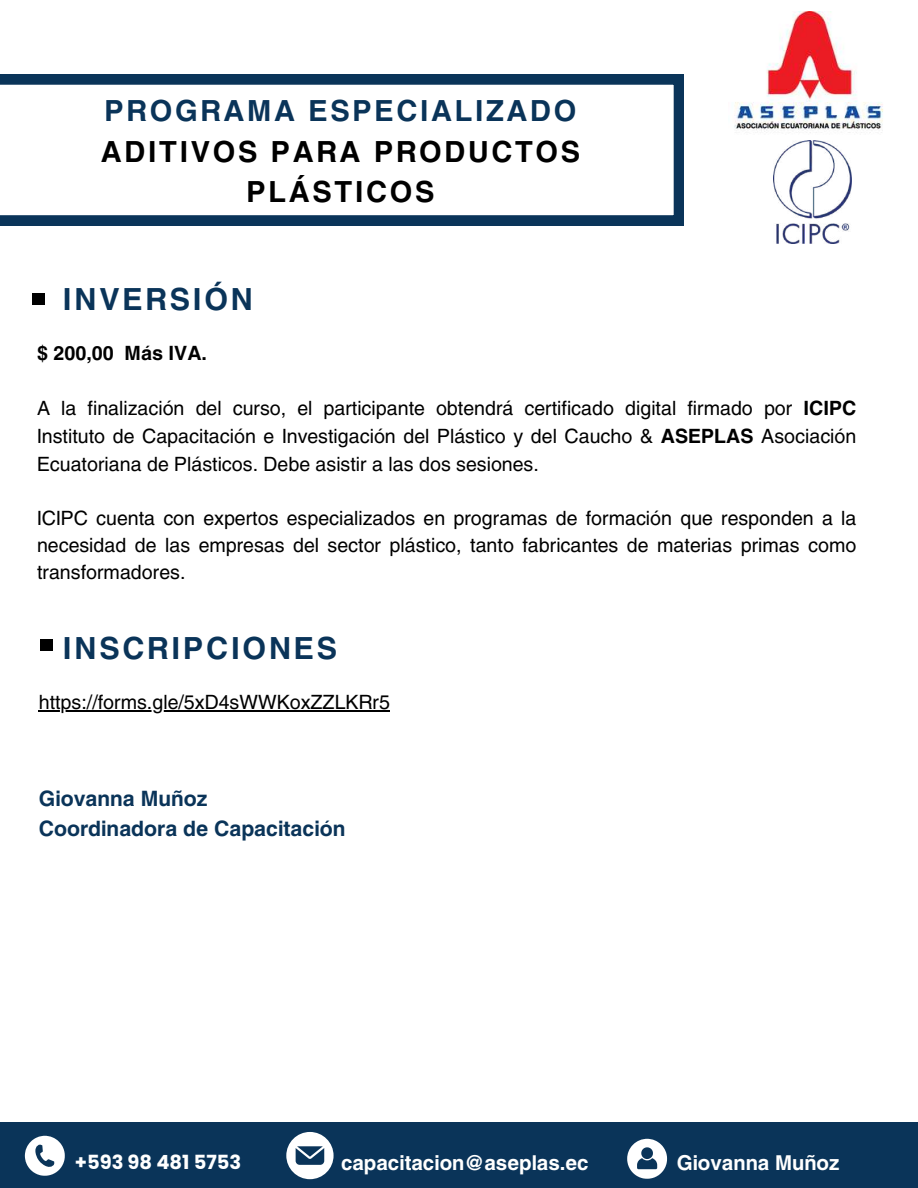
<style>
.page{position:relative;width:918px;height:1188px;background:#fff}
.page>*{position:absolute;margin:0;border:0;box-sizing:border-box;transform-origin:0 0}
.t1{font:700 30.15px "Helios";letter-spacing:.09em;color:#0a3459}
.t2{font:700 28.8px/40.5px "Helios";letter-spacing:.09em;color:#000;text-align:center}
.t3{font:700 28.8px "Helios";letter-spacing:.09em;color:#0a3459}
.t4{font:700 21px/30.3px "Helios";color:#0a3459}
.t5{font:700 20.25px "Helios";color:#fff}
.t6{font:19.5px/28.2px "Helios";color:#000;text-align:justify}
.t7{font:700 19.5px "Helios";color:#000}
.t8{font:700 19.5px "Poppins";color:#fff}
.s1{font-weight:700}
</style>
<div class="page">
<svg style="left:0;top:75px;width:683px;height:150px"></svg>
<div style="left:0;top:1123px;width:918px;height:64px;background:#0a3459"></div>
<svg style="left:627px;top:1139px;width:40px;height:40px"></svg>
<svg style="left:286px;top:1132px;width:48px;height:47px"></svg>
<svg style="left:25px;top:1136px;width:40px;height:40px"></svg>
<div style="left:33px;top:293px;width:12px;height:12px;background:#000"></div>
<div style="left:40px;top:639px;width:13px;height:12px;background:#000"></div>
<img style="left:734px;top:12px;width:149px;height:121px">
<img style="left:774px;top:140px;width:77px;height:104px">
<hr style="left:39px;top:710px;width:351px;height:1px;background:#000">
<h2 class="t3" style="left:105px;top:93px;width:473px">PROGRAMA ESPECIALIZADO</h2>
<h2 class="t2" style="left:101px;top:131px;width:481px">ADITIVOS PARA PRODUCTOS<br>PLÁSTICOS</h2>
<h1 class="t1" style="left:63px;top:280px;width:192px">INVERSIÓN</h1>
<p class="t7" style="left:37px;top:340px;width:171px">$ 200,00 Más IVA.</p>
<p class="t6" style="left:37px;top:393px;width:821px">A la finalización del curso, el participante obtendrá certificado digital firmado por <span class="s1">ICIPC </span>Instituto de Capacitación e Investigación del Plástico y del Caucho &amp; <span class="s1">ASEPLAS</span> Asociación Ecuatoriana de Plásticos. Debe asistir a las dos sesiones.</p>
<p class="t6" style="left:37px;top:504px;width:821px;line-height:27px">ICIPC cuenta con expertos especializados en programas de formación que responden a la necesidad de las empresas del sector plástico, tanto fabricantes de materias primas como transformadores.</p>
<h1 class="t1" style="left:63px;top:629px;width:276px">INSCRIPCIONES</h1>
<p class="t6" style="left:39px;top:687px;width:353px">https://forms.gle/5xD4sWWKoxZZLKRr5</p>
<p class="t4" style="left:39px;top:783px;width:308px">Giovanna Muñoz<br>Coordinadora de Capacitación</p>
<p class="t8" style="left:75px;top:1149px;width:168px">+593 98 481 5753</p>
<p class="t5" style="left:341px;top:1150px;width:249px">capacitacion@aseplas.ec</p>
<p class="t5" style="left:677px;top:1150px;width:164px">Giovanna Muñoz</p>
</div>
